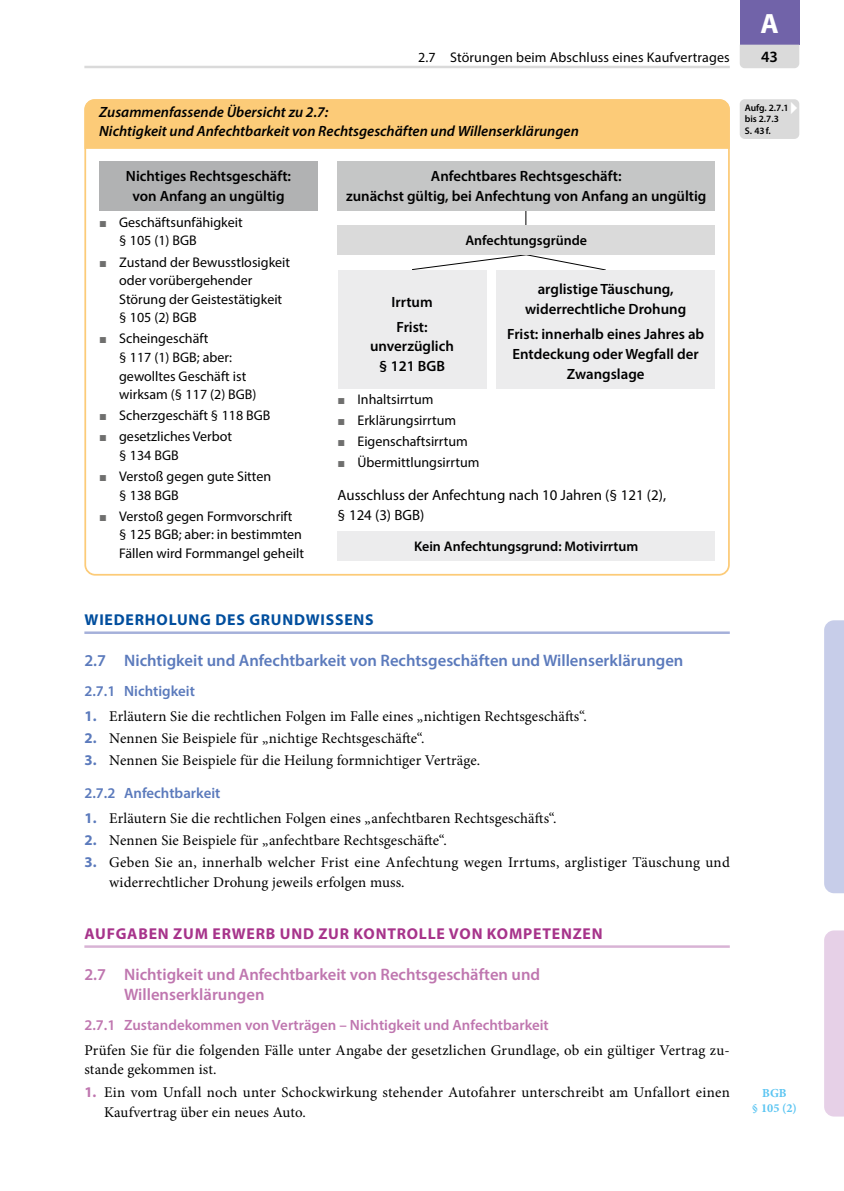
<style>
.page{position:relative;width:844px;height:1191px;background:#fff}
.page>*{position:absolute;margin:0;border:0;box-sizing:border-box;transform-origin:0 0}
.t1{font:700 28px "Myriad Pro";color:#fff}
._31_4_3_Wiederholung{font:600 16.62px "Myriad Pro";color:#5b7abc}
._40_3_Aufgaben_Ueber{font:600 16.62px/19.8px "Myriad Pro";color:#bf76af}
._40_1_Aufgaben_Kopf{font:700 15.75px "Myriad Pro";letter-spacing:.05em;color:#a7348b}
._31_4_1_Wiederholung{font:700 15.75px "Myriad Pro";letter-spacing:.05em;color:#004e9e}
.t2{font:600 15.75px "Myriad Pro";color:#000}
._31_4_7_Widerholung{font:14.88px/19.8px "Minion Pro";letter-spacing:.01em;color:#000}
._71_1_4_TabelleUeber{font:600 14.88px/19.8px "Myriad Pro";color:#000;text-align:center}
._40_6_Aufgben_Aufzae{font:14.88px/19.8px "Minion Pro";letter-spacing:.015em;color:#000}
._40_5_Aufgabentexte{font:14.88px/19.8px "Minion Pro";letter-spacing:.015em;color:#000}
._31_3_1_Zusammenfass{font:italic 600 14.88px/19.8px "Myriad Pro";color:#000}
._40_4_Aufgaben_Ueber{font:600 14.88px "Myriad Pro";color:#bf76af}
._70_1_Tabelle{font:14.88px/19.8px "Myriad Pro";color:#000}
._31_4_4_Wiederholung{font:600 14.88px "Myriad Pro";color:#5b7abc}
.t3{font:14px/18.6px "Myriad Pro";color:#000}
.t4{font:600 14px "Myriad Pro";color:#000}
._81_1_Marginalien_Ge{font:700 12.25px/14.9px "Minion Pro";color:#5bc5f2;text-align:center}
._82_1_Marginalien_Te{font:600 9.62px/11.4px "Myriad Pro";color:#000}
.s1{color:#6f6f6e}
.s2{font-family:"Myriad Pro";font-weight:700;color:#5b7abc}
.s3{font-family:"Myriad Pro";font-weight:700;color:#bf76af}
</style>
<div class="page">
<hr style="left:84px;top:631px;width:645px;height:3px;background:#a5b0da">
<hr style="left:84px;top:945px;width:645px;height:2px;background:#d8b3d5">
<div style="left:84px;top:99px;width:645px;height:50px;background:#fccb78"></div>
<div style="left:99px;top:161px;width:218px;height:50px;background:#b1b2b3"></div>
<svg style="left:525px;top:211px;width:1px;height:14px"></svg>
<svg style="left:412px;top:255px;width:194px;height:16px"></svg>
<div style="left:337px;top:225px;width:377px;height:30px;background:#dadada"></div>
<div style="left:337px;top:531px;width:377px;height:30px;background:#ececed"></div>
<div style="left:337px;top:270px;width:149px;height:118px;background:#ececed"></div>
<div style="left:496px;top:270px;width:218px;height:118px;background:#ececed"></div>
<div style="left:337px;top:161px;width:377px;height:50px;background:#c5c6c6"></div>
<div style="left:739px;top:99px;width:60px;height:40px;background:#dadada;border-radius:5px"></div>
<div style="left:824px;top:620px;width:19px;height:273px;background:#c7cde9"></div>
<div style="left:824px;top:930px;width:19px;height:186px;background:#e6d0e7"></div>
<hr style="left:84px;top:66px;width:645px;height:2px;background:#dadada">
<div style="left:739px;top:0;width:60px;height:45px;background:#7163a9"></div>
<svg style="left:740px;top:45px;width:59px;height:23px"></svg>
<p class="t3" style="left:418px;top:48px;width:313px">2.7 Störungen beim Abschluss eines Kaufvertrages</p>
<p class="_31_3_1_Zusammenfass" style="left:99px;top:101px;width:481px">Zusammenfassende Übersicht zu 2.7:<br>Nichtigkeit und Anfechtbarkeit von Rechtsgeschäften und Willenserklärungen</p>
<p class="_71_1_4_TabelleUeber" style="left:126px;top:166px;width:167px">Nichtiges Rechtsgeschäft:</p>
<p class="_71_1_4_TabelleUeber" style="left:132px;top:186px;width:154px">von Anfang an ungültig</p>
<p class="t3" style="left:119px;top:213px;width:125px;text-indent:-20px"><span class="s1">▪</span> Geschäftsunfähigkeit § 105 (1) BGB</p>
<p class="t3" style="left:119px;top:252px;width:172px;text-indent:-20px"><span class="s1">▪</span> Zustand der Bewusstlosigkeit oder vorübergehender<br>Störung der Geistestätigkeit § 105 (2) BGB</p>
<p class="t3" style="left:119px;top:329px;width:139px;text-indent:-20px"><span class="s1">▪</span> Scheingeschäft<br>§ 117 (1) BGB; aber: gewolltes Geschäft ist wirksam (§ 117 (2) BGB)</p>
<p class="t3" style="left:99px;top:406px;width:173px"><span class="s1">▪</span> Scherzgeschäft § 118 BGB</p>
<p class="t3" style="left:119px;top:427px;width:114px;text-indent:-20px"><span class="s1">▪</span> gesetzliches Verbot § 134 BGB</p>
<p class="t3" style="left:119px;top:467px;width:154px;text-indent:-20px"><span class="s1">▪</span> Verstoß gegen gute Sitten § 138 BGB</p>
<p class="t3" style="left:119px;top:507px;width:186px;text-indent:-20px"><span class="s1">▪</span> Verstoß gegen Formvorschrift<br>§ 125 BGB; aber: in bestimmten<br>Fällen wird Formmangel geheilt</p>
<p class="_71_1_4_TabelleUeber" style="left:431px;top:166px;width:192px">Anfechtbares Rechtsgeschäft:</p>
<p class="_71_1_4_TabelleUeber" style="left:346px;top:186px;width:362px">zunächst gültig, bei Anfechtung von Anfang an ungültig</p>
<p class="t4" style="left:465px;top:231px;width:123px">Anfechtungsgründe</p>
<p class="_71_1_4_TabelleUeber" style="left:525px;top:279px;width:163px">arglistige Täuschung, widerrechtliche Drohung</p>
<p class="_71_1_4_TabelleUeber" style="left:507px;top:324px;width:199px">Frist: innerhalb eines Jahres ab<br>Entdeckung oder Wegfall der<br>Zwangslage</p>
<p class="_71_1_4_TabelleUeber" style="left:391px;top:291px;width:43px">Irrtum</p>
<p class="_71_1_4_TabelleUeber" style="left:370px;top:316px;width:85px">Frist: unverzüglich</p>
<p class="_71_1_4_TabelleUeber" style="left:379px;top:356px;width:67px">§ 121 BGB</p>
<p class="t3" style="left:337px;top:390px;width:97px"><span class="s1">▪</span> Inhaltsirrtum</p>
<p class="t3" style="left:337px;top:411px;width:120px"><span class="s1">▪</span> Erklärungsirrtum</p>
<p class="t3" style="left:337px;top:432px;width:132px"><span class="s1">▪</span> Eigenschaftsirrtum</p>
<p class="t3" style="left:337px;top:453px;width:143px"><span class="s1">▪</span> Übermittlungsirrtum</p>
<p class="_70_1_Tabelle" style="left:337px;top:485px;width:330px">Ausschluss der Anfechtung nach 10 Jahren (§ 121 (2), § 124 (3) BGB)</p>
<p class="t4" style="left:414px;top:537px;width:226px">Kein Anfechtungsgrund: Motivirrtum</p>
<h1 class="t1" style="left:760px;top:6px;width:20px">A</h1>
<p class="t2" style="left:760px;top:47px;width:18px">43</p>
<p class="_82_1_Marginalien_Te" style="left:744px;top:102px;width:46px">Aufg. 2.7.1</p>
<p class="_82_1_Marginalien_Te" style="left:744px;top:113px;width:36px">bis 2.7.3<br>S. 43f.</p>
<p class="_31_4_1_Wiederholung" style="left:84px;top:609px;width:291px">WIEDERHOLUNG DES GRUNDWISSENS</p>
<p class="_31_4_3_Wiederholung" style="left:84px;top:650px;width:600px">2.7 Nichtigkeit und Anfechtbarkeit von Rechtsgeschäften und Willenserklärungen</p>
<p class="_31_4_4_Wiederholung" style="left:84px;top:681px;width:112px">2.7.1 Nichtigkeit</p>
<p class="_31_4_7_Widerholung" style="left:84px;top:706px;width:504px"><span class="s2">1.</span> Erläutern Sie die rechtlichen Folgen im Falle eines „nichtigen Rechtsgeschäfts“.</p>
<p class="_31_4_7_Widerholung" style="left:84px;top:728px;width:341px"><span class="s2">2.</span> Nennen Sie Beispiele für „nichtige Rechtsgeschäfte“.</p>
<p class="_31_4_7_Widerholung" style="left:84px;top:751px;width:397px"><span class="s2">3.</span> Nennen Sie Beispiele für die Heilung formnichtiger Verträge.</p>
<p class="_31_4_4_Wiederholung" style="left:84px;top:783px;width:137px">2.7.2 Anfechtbarkeit</p>
<p class="_31_4_7_Widerholung" style="left:84px;top:808px;width:473px"><span class="s2">1.</span> Erläutern Sie die rechtlichen Folgen eines „anfechtbaren Rechtsgeschäfts“.</p>
<p class="_31_4_7_Widerholung" style="left:84px;top:830px;width:364px"><span class="s2">2.</span> Nennen Sie Beispiele für „anfechtbare Rechtsgeschäfte“.</p>
<p class="_31_4_7_Widerholung" style="left:109px;top:852px;width:622px;text-indent:-25px"><span class="s2">3.</span> Geben Sie an, innerhalb welcher Frist eine Anfechtung wegen Irrtums, arglistiger Täuschung und widerrechtlicher Drohung jeweils erfolgen muss.</p>
<p class="_40_1_Aufgaben_Kopf" style="left:84px;top:923px;width:519px">AUFGABEN ZUM ERWERB UND ZUR KONTROLLE VON KOMPETENZEN</p>
<p class="_40_3_Aufgaben_Ueber" style="left:124px;top:964px;width:417px;text-indent:-40px">2.7 Nichtigkeit und Anfechtbarkeit von Rechtsgeschäften und<br>Willenserklärungen</p>
<p class="_40_4_Aufgaben_Ueber" style="left:84px;top:1015px;width:466px">2.7.1 Zustandekommen von Verträgen – Nichtigkeit und Anfechtbarkeit</p>
<p class="_40_5_Aufgabentexte" style="left:84px;top:1040px;width:646px">Prüfen Sie für die folgenden Fälle unter Angabe der gesetzlichen Grundlage, ob ein gültiger Vertrag zu&shy;stande gekommen ist.</p>
<p class="_40_6_Aufgben_Aufzae" style="left:104px;top:1082px;width:627px;text-indent:-20px"><span class="s3">1.</span> Ein vom Unfall noch unter Schockwirkung stehender Autofahrer unterschreibt am Unfallort einen<br>Kaufvertrag über ein neues Auto.</p>
<p class="_81_1_Marginalien_Ge" style="left:751px;top:1085px;width:46px">BGB<br>§ 105 (2)</p>
</div>
